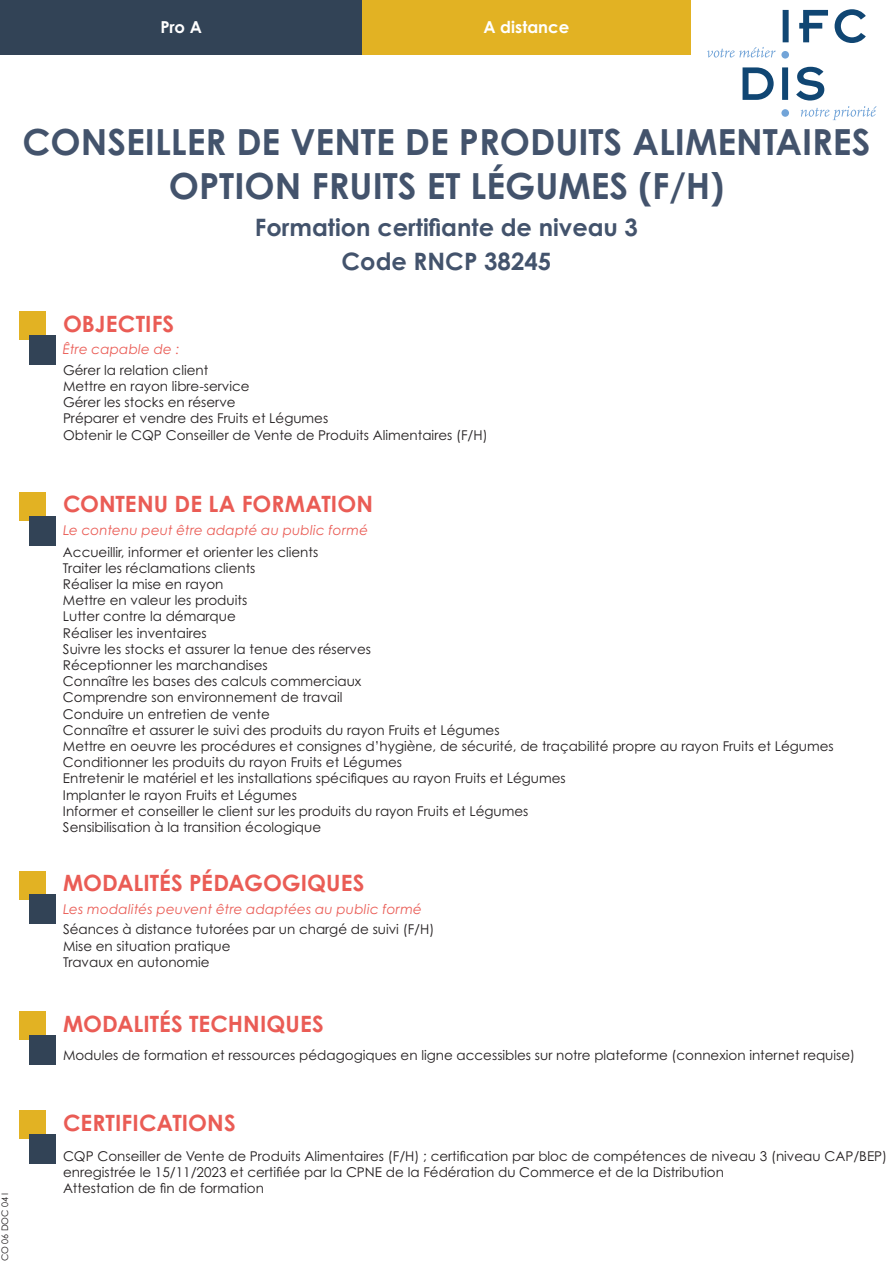
<style>
.page{position:relative;width:893px;height:1263px;background:#fff}
.page>*{position:absolute;margin:0;border:0;box-sizing:border-box;transform-origin:0 0}
.t1{font:700 36px "Century Gothic Pro";color:#43536c}
.t2{font:700 24px "Century Gothic Pro";color:#43536c}
.t3{font:700 22.5px "Century Gothic Pro";letter-spacing:.005em;color:#ea5c55}
.t4{font:700 16.5px "Century Gothic Pro";color:#fff}
.t5{font:13.5px/16.2px "Century Gothic Pro";color:#231f20}
.t6{font:italic 13.5px "Century Gothic Pro";letter-spacing:.015em;color:#ea5c55}
.t7{font:9px "Century Gothic Pro";color:#231f20}
</style>
<div class="page">
<div style="left:0;top:0;width:362px;height:54px;background:#324356"></div>
<div style="left:362px;top:0;width:328px;height:54px;background:#e2b223"></div>
<div style="left:19px;top:871px;width:27px;height:28px;background:#e2b223"></div>
<div style="left:29px;top:894px;width:27px;height:30px;background:#324356"></div>
<div style="left:19px;top:1012px;width:27px;height:28px;background:#e2b223"></div>
<div style="left:29px;top:1035px;width:27px;height:30px;background:#324356"></div>
<div style="left:19px;top:311px;width:27px;height:29px;background:#e2b223"></div>
<div style="left:29px;top:335px;width:27px;height:30px;background:#324356"></div>
<div style="left:19px;top:492px;width:27px;height:29px;background:#e2b223"></div>
<div style="left:29px;top:516px;width:27px;height:30px;background:#324356"></div>
<div style="left:19px;top:1111px;width:27px;height:28px;background:#e2b223"></div>
<div style="left:29px;top:1134px;width:27px;height:30px;background:#324356"></div>
<svg style="left:783px;top:9px;width:83px;height:34px"></svg>
<svg style="left:742px;top:67px;width:135px;height:53px"></svg>
<svg style="left:707px;top:47px;width:69px;height:11px"></svg>
<div style="left:781px;top:51px;width:8px;height:8px;background:#72a4d8;border-radius:50%"></div>
<div style="left:781px;top:109px;width:8px;height:8px;background:#72a4d8;border-radius:50%"></div>
<p class="t4" style="left:160px;top:17px;width:43px">Pro A</p>
<p class="t4" style="left:483px;top:17px;width:87px">A distance</p>
<p class="t1" style="left:23px;top:120px;width:849px">CONSEILLER DE VENTE DE PRODUITS ALIMENTAIRES</p>
<p class="t1" style="left:169px;top:163px;width:557px">OPTION FRUITS ET LÉGUMES (F/H)</p>
<p class="t2" style="left:255px;top:212px;width:385px">Formation certifiante de niveau 3</p>
<p class="t3" style="left:63px;top:310px;width:113px">OBJECTIFS</p>
<p class="t6" style="left:63px;top:341px;width:118px">Être capable de :</p>
<p class="t2" style="left:342px;top:246px;width:211px">Code RNCP 38245</p>
<p class="t5" style="left:63px;top:362px;width:147px">Gérer la relation client</p>
<p class="t5" style="left:63px;top:378px;width:188px">Mettre en rayon libre-service</p>
<p class="t5" style="left:63px;top:394px;width:174px">Gérer les stocks en réserve</p>
<p class="t5" style="left:63px;top:410px;width:267px">Préparer et vendre des Fruits et Légumes</p>
<p class="t5" style="left:63px;top:426px;width:426px">Obtenir le CQP Conseiller de Vente de Produits Alimentaires (F/H)</p>
<p class="t7" style="left:-1px;top:1261px;width:70px;rotate:-90deg">CO 06 DOC 04 I</p>
<p class="t3" style="left:63px;top:490px;width:311px">CONTENU DE LA FORMATION</p>
<p class="t6" style="left:63px;top:522px;width:307px">Le contenu peut être adapté au public formé</p>
<p class="t5" style="left:63px;top:543px;width:257px">Accueillir, informer et orienter les clients</p>
<p class="t5" style="left:63px;top:560px;width:194px">Traiter les réclamations clients</p>
<p class="t5" style="left:63px;top:576px;width:162px">Réaliser la mise en rayon</p>
<p class="t5" style="left:63px;top:592px;width:186px">Mettre en valeur les produits</p>
<p class="t5" style="left:63px;top:608px;width:174px">Lutter contre la démarque</p>
<p class="t5" style="left:63px;top:624px;width:145px">Réaliser les inventaires</p>
<p class="t5" style="left:63px;top:641px;width:310px">Suivre les stocks et assurer la tenue des réserves</p>
<p class="t5" style="left:63px;top:657px;width:206px">Réceptionner les marchandises</p>
<p class="t5" style="left:63px;top:673px;width:300px">Connaître les bases des calculs commerciaux</p>
<p class="t5" style="left:63px;top:689px;width:281px">Comprendre son environnement de travail</p>
<p class="t5" style="left:63px;top:705px;width:208px">Conduire un entretien de vente</p>
<p class="t5" style="left:63px;top:722px;width:438px">Connaître et assurer le suivi des produits du rayon Fruits et Légumes</p>
<p class="t5" style="left:63px;top:738px;width:772px">Mettre en oeuvre les procédures et consignes d’hygiène, de sécurité, de traçabilité propre au rayon Fruits et Légumes</p>
<p class="t5" style="left:63px;top:754px;width:341px">Conditionner les produits du rayon Fruits et Légumes</p>
<p class="t5" style="left:63px;top:770px;width:504px">Entretenir le matériel et les installations spécifiques au rayon Fruits et Légumes</p>
<p class="t5" style="left:63px;top:786px;width:235px">Implanter le rayon Fruits et Légumes</p>
<p class="t5" style="left:63px;top:803px;width:467px">Informer et conseiller le client sur les produits du rayon Fruits et Légumes</p>
<p class="t5" style="left:63px;top:819px;width:260px">Sensibilisation à la transition écologique</p>
<p class="t3" style="left:63px;top:869px;width:303px">MODALITÉS PÉDAGOGIQUES</p>
<p class="t6" style="left:63px;top:901px;width:360px">Les modalités peuvent être adaptées au public formé</p>
<p class="t5" style="left:63px;top:921px;width:373px">Séances à distance tutorées par un chargé de suivi (F/H)</p>
<p class="t5" style="left:63px;top:937px;width:169px">Mise en situation pratique</p>
<p class="t5" style="left:63px;top:953px;width:148px">Travaux en autonomie</p>
<p class="t3" style="left:63px;top:1010px;width:262px">MODALITÉS TECHNIQUES</p>
<p class="t5" style="left:63px;top:1047px;width:794px">Modules de formation et ressources pédagogiques en ligne accessibles sur notre plateforme (connexion internet requise)</p>
<p class="t3" style="left:63px;top:1109px;width:174px">CERTIFICATIONS</p>
<p class="t5" style="left:63px;top:1147px;width:826px">CQP Conseiller de Vente de Produits Alimentaires (F/H) ; certification par bloc de compétences de niveau 3 (niveau CAP/BEP) enregistrée le 15/11/2023 et certifiée par la CPNE de la Fédération du Commerce et de la Distribution</p>
<p class="t5" style="left:63px;top:1180px;width:202px">Attestation de fin de formation</p>
</div>
